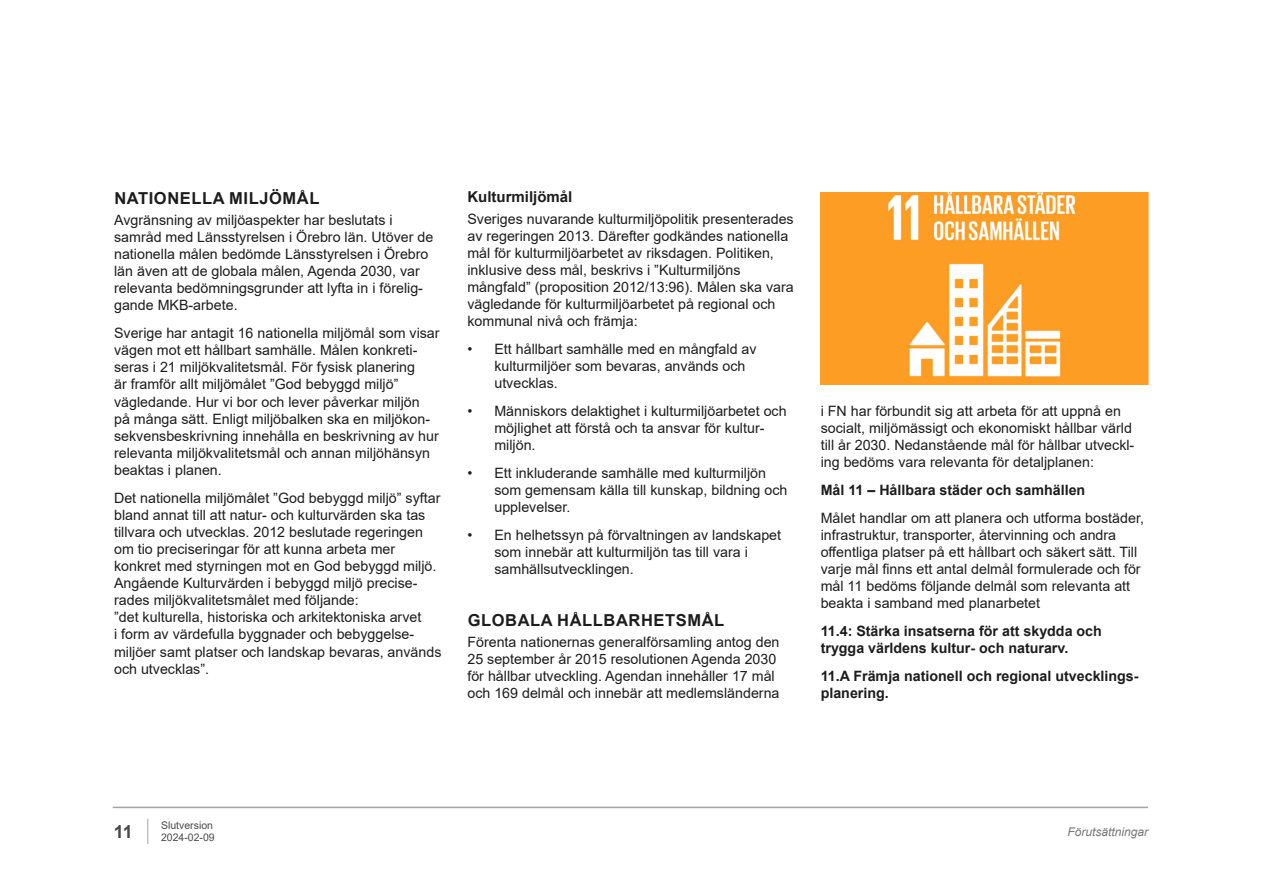
<style>
.page{position:relative;width:1263px;height:893px;background:#fff}
.page>*{position:absolute;margin:0;border:0;box-sizing:border-box;transform-origin:0 0}
.t1{font:700 18px "Arial";color:#4a4a4a}
.Rubrik_2{font:700 16.5px "Arial";letter-spacing:.035em;color:#1c1d1c}
.Rubrik_3{font:700 15px "Arial";color:#1c1d1c}
.Brödtext_9_5pt{font:14.25px/17.1px "Arial";color:#1c1d1c}
.Brödtext_9_5pt-2{font:700 14.25px/17.1px "Arial";color:#1c1d1c}
.t2{font:italic 12px "Arial";color:#787878}
.t3{font:10.5px/12.6px "Arial";color:#4a4a4a}
</style>
<div class="page">
<hr style="left:113px;top:807px;width:1035px;height:1px;background:#a4a4a4">
<svg style="left:147px;top:818px;width:1px;height:26px"></svg>
<img style="left:821px;top:192px;width:327px;height:193px">
<p class="Rubrik_2" style="left:114px;top:186px;width:207px">NATIONELLA MILJÖMÅL</p>
<p class="Brödtext_9_5pt" style="left:114px;top:211px;width:321px">Avgränsning av miljöaspekter har beslutats i samråd med Länsstyrelsen i Örebro län. Utöver de nationella målen bedömde Länsstyrelsen i Örebro län även att de globala målen, Agenda 2030, var relevanta bedömningsgrunder att lyfta in i förelig&shy;gande MKB-arbete.</p>
<p class="Brödtext_9_5pt" style="left:114px;top:324px;width:327px">Sverige har antagit 16 nationella miljömål som visar vägen mot ett hållbart samhälle. Målen konkreti&shy;seras i 21 miljökvalitetsmål. För fysisk planering<br>är framför allt miljömålet ”God bebyggd miljö” vägledande. Hur vi bor och lever påverkar miljön<br>på många sätt. Enligt miljöbalken ska en miljökon&shy;sekvensbeskrivning innehålla en beskrivning av hur relevanta miljökvalitetsmål och annan miljöhänsyn beaktas i planen.</p>
<p class="Brödtext_9_5pt" style="left:114px;top:489px;width:329px">Det nationella miljömålet ”God bebyggd miljö” syftar bland annat till att natur- och kulturvärden ska tas tillvara och utvecklas. 2012 beslutade regeringen om tio preciseringar för att kunna arbeta mer konkret med styrningen mot en God bebyggd miljö.<br>Angående Kulturvärden i bebyggd miljö precise&shy;rades miljökvalitetsmålet med följande:<br>”det kulturella, historiska och arkitektoniska arvet<br>i form av värdefulla byggnader och bebyggelse&shy;miljöer samt platser och landskap bevaras, används och utvecklas”.</p>
<p class="Rubrik_3" style="left:467px;top:187px;width:107px">Kulturmiljömål</p>
<p class="Brödtext_9_5pt" style="left:467px;top:210px;width:328px">Sveriges nuvarande kulturmiljöpolitik presenterades av regeringen 2013. Därefter godkändes nationella mål för kulturmiljöarbetet av riksdagen. Politiken, inklusive dess mål, beskrivs i ”Kulturmiljöns mångfald” (proposition 2012/13:96). Målen ska vara vägledande för kulturmiljöarbetet på regional och kommunal nivå och främja:</p>
<p class="Brödtext_9_5pt" style="left:494px;top:340px;width:264px;text-indent:-27px">• Ett hållbart samhälle med en mångfald av kulturmiljöer som bevaras, används och utvecklas.</p>
<p class="Brödtext_9_5pt" style="left:494px;top:402px;width:294px;text-indent:-27px">• Människors delaktighet i kulturmiljöarbetet och möjlighet att förstå och ta ansvar för kultur&shy;miljön.</p>
<p class="Brödtext_9_5pt" style="left:494px;top:464px;width:295px;text-indent:-27px">• Ett inkluderande samhälle med kulturmiljön som gemensam källa till kunskap, bildning och upplevelser.</p>
<p class="Brödtext_9_5pt" style="left:494px;top:526px;width:288px;text-indent:-27px">• En helhetssyn på förvaltningen av landskapet som innebär att kulturmiljön tas till vara i samhällsutvecklingen.</p>
<p class="Rubrik_2" style="left:468px;top:608px;width:258px">GLOBALA HÅLLBARHETSMÅL</p>
<p class="Brödtext_9_5pt" style="left:467px;top:633px;width:314px">Förenta nationernas generalförsamling antog den 25 september år 2015 resolutionen Agenda 2030 för hållbar utveckling. Agendan innehåller 17 mål och 169 delmål och innebär att medlemsländerna</p>
<p class="Brödtext_9_5pt" style="left:821px;top:402px;width:315px">i FN har förbundit sig att arbeta för att uppnå en socialt, miljömässigt och ekonomiskt hållbar värld till år 2030. Nedanstående mål för hållbar utveckl&shy;ing bedöms vara relevanta för detaljplanen:</p>
<p class="Brödtext_9_5pt-2" style="left:821px;top:482px;width:266px">Mål 11 – Hållbara städer och samhällen</p>
<p class="Brödtext_9_5pt" style="left:821px;top:509px;width:325px">Målet handlar om att planera och utforma bostäder, infrastruktur, transporter, återvinning och andra offentliga platser på ett hållbart och säkert sätt. Till varje mål finns ett antal delmål formulerade och för mål 11 bedöms följande delmål som relevanta att beakta i samband med planarbetet</p>
<p class="Brödtext_9_5pt-2" style="left:821px;top:623px;width:283px">11.4: Stärka insatserna för att skydda och trygga världens kultur- och naturarv.</p>
<p class="Brödtext_9_5pt-2" style="left:821px;top:667px;width:319px">11.A Främja nationell och regional utvecklings&shy;planering.</p>
<p class="t3" style="left:161px;top:819px;width:55px">Slutversion<br>2024-02-09</p>
<p class="t1" style="left:114px;top:819px;width:21px">11</p>
<p class="t2" style="left:1067px;top:824px;width:82px">Förutsättningar</p>
</div>
